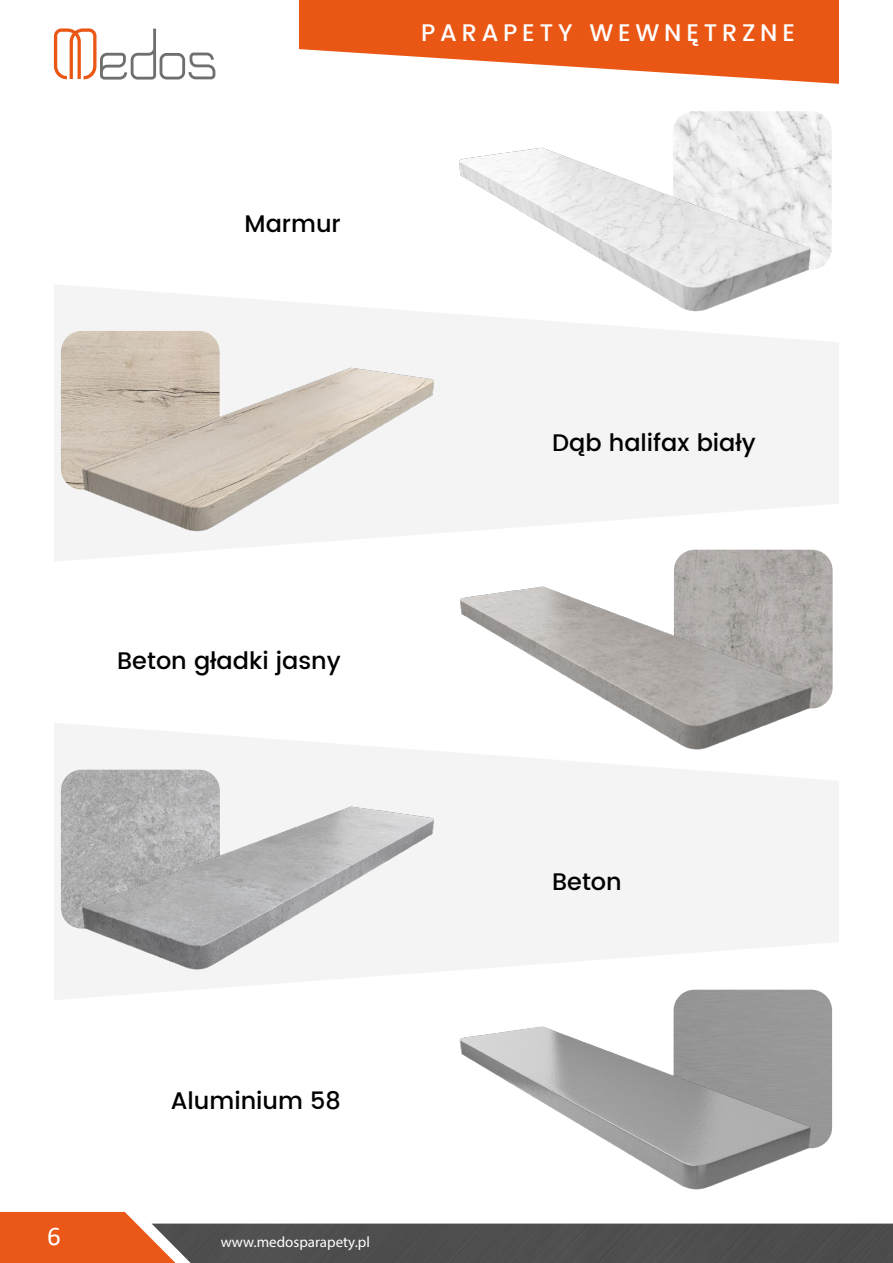
<style>
.page{position:relative;width:893px;height:1263px;background:#fff}
.page>*{position:absolute;margin:0;border:0;box-sizing:border-box;transform-origin:0 0}
.t1{font:27px "Calibri";color:#fff}
.t2{font:500 24px "Poppins";color:#000}
.t3{font:500 24px "Poppins";letter-spacing:.2em;color:#fff}
.t4{font:15px "Myriad Pro";color:#fff}
</style>
<div class="page">
<div style="left:188px;top:1223px;width:705px;height:40px;background:#4e4e4e"></div>
<svg style="left:54px;top:285px;width:785px;height:276px;fill:#f4f4f4"></svg>
<svg style="left:54px;top:723px;width:785px;height:277px;fill:#f4f4f4"></svg>
<svg style="left:0;top:1212px;width:188px;height:51px;background:#e26c39"></svg>
<svg style="left:54px;top:28px;width:161px;height:52px"></svg>
<img style="left:445px;top:111px;width:387px;height:267px">
<img style="left:61px;top:762px;width:387px;height:238px">
<img style="left:446px;top:542px;width:387px;height:274px">
<img style="left:61px;top:323px;width:387px;height:274px">
<svg style="left:299px;top:0;width:540px;height:84px;fill:#ea5715"></svg>
<img style="left:446px;top:982px;width:386px;height:274px">
<p class="t2" style="left:245px;top:206px;width:98px">Marmur</p>
<p class="t2" style="left:117px;top:643px;width:225px">Beton gładki jasny</p>
<p class="t3" style="left:421px;top:15px;width:375px">PARAPETY WEWNĘTRZNE</p>
<p class="t2" style="left:552px;top:425px;width:205px">Dąb halifax biały</p>
<p class="t2" style="left:552px;top:864px;width:71px">Beton</p>
<p class="t2" style="left:171px;top:1083px;width:171px">Aluminium 58</p>
<p class="t1" style="left:47px;top:1217px;width:15px">6</p>
<p class="t4" style="left:221px;top:1233px;width:151px">www.medosparapety.pl</p>
</div>
